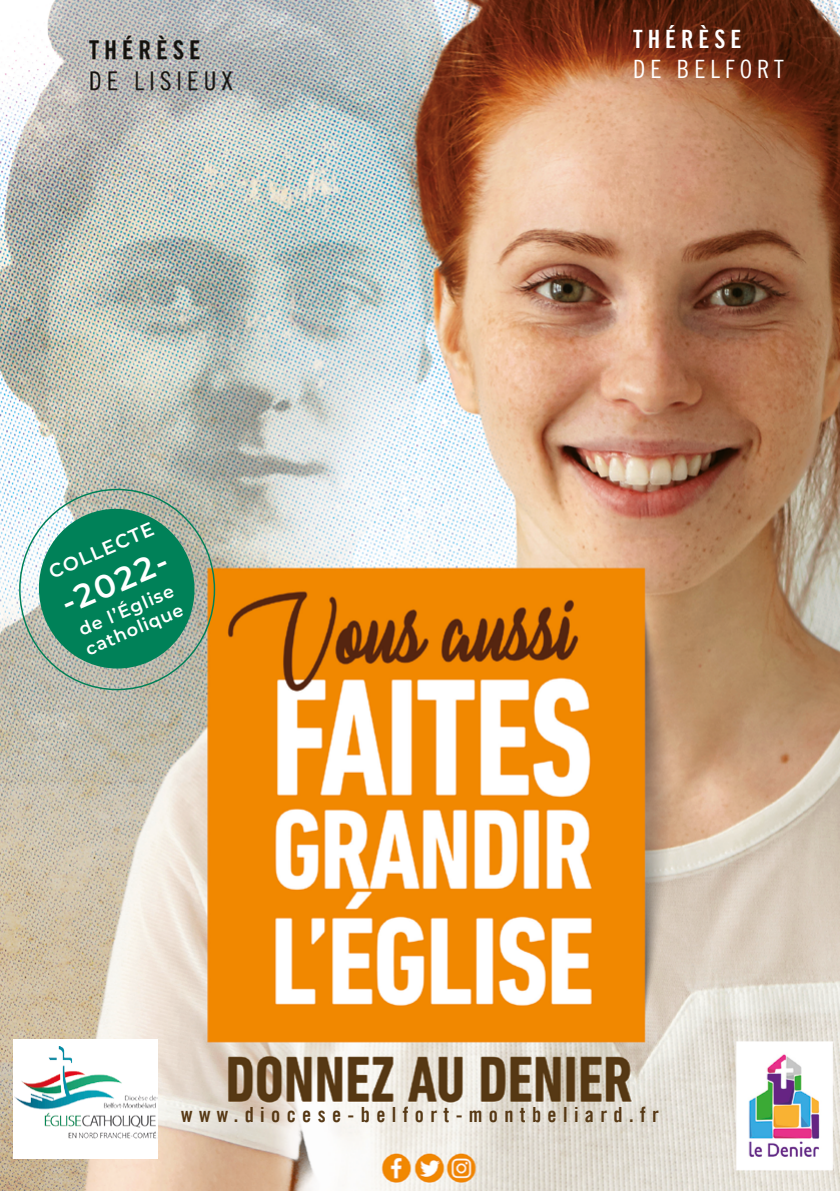
<style>
.page{position:relative;width:840px;height:1191px;background:#fff}
.page>*{position:absolute;margin:0;border:0;box-sizing:border-box;transform-origin:0 0}
.t1{font:600 32.6px "Montserrat";color:#fff}
.t2{font:25.2px "Trade Gothic LT Cond Eighteen";letter-spacing:.2em;color:#fff}
.t3{font:25.2px "Trade Gothic LT Bold Cond Twenty";letter-spacing:.2em;color:#fff}
.t4{font:21px "Trade Gothic LT Bold Cond Twenty";letter-spacing:.31em;color:#563814}
.t5{font:600 19.2px "Montserrat";color:#fff}
.t6{font:600 17.8px/20.8px "Montserrat";color:#fff}
</style>
<div class="page">
<img style="left:0;top:0;width:839px;height:1191px">
<div style="left:13px;top:1039px;width:144px;height:119px;background:#fff"></div>
<img style="left:14px;top:1046px;width:143px;height:93px">
<svg style="left:28px;top:498px;width:177px;height:181px;background:#48997c"></svg>
<p class="t5" style="left:44px;top:559px;width:114px;rotate:-23deg">COLLECTE</p>
<h1 class="t1" style="left:54px;top:583px;width:115px;rotate:-23deg">-2022-</h1>
<p class="t6" style="left:74px;top:620px;width:106px;rotate:-23deg">de l’Église catholique</p>
<p class="t3" style="left:632px;top:23px;width:110px">THÉRÈSE</p>
<p class="t2" style="left:632px;top:54px;width:152px">DE BELFORT</p>
<p class="t4" style="left:181px;top:1101px;width:479px">www.diocese-belfort-montbeliard.fr</p>
</div>
